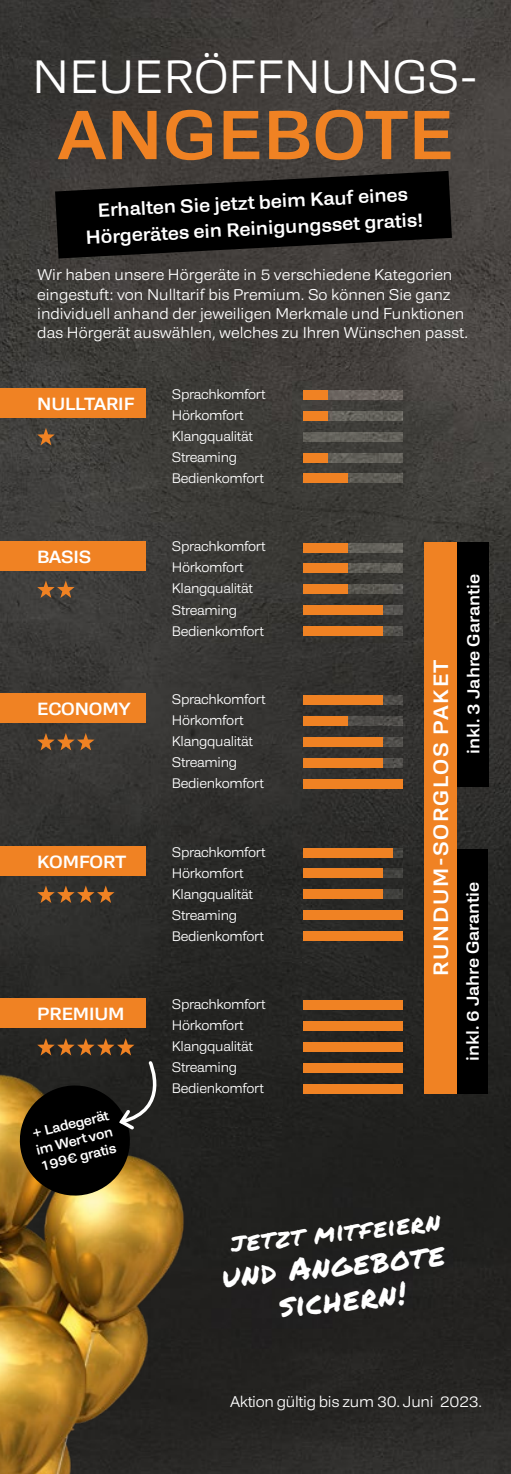
<style>
.page{position:relative;width:511px;height:1474px;background:#fff}
.page>*{position:absolute;margin:0;border:0;box-sizing:border-box;transform-origin:0 0}
.t1{font:500 70px "Sixta";letter-spacing:.01em;color:#f08223}
.t2{font:300 47.25px "Sixta";color:#fff}
.t3{font:31.5px/34.8px "Permanent Marker";color:#fff;text-align:center}
.t4{font:25.9px "Permanent Marker";color:#fff}
.t5{font:500 21px "Sixta";letter-spacing:.07em;color:#fff}
.t6{font:500 19.25px/26.2px "Sixta";color:#fff;text-align:center}
.t7{font:500 17.85px "Sixta";letter-spacing:-.01em;color:#fff}
.t8{font:500 17.5px "Sixta";color:#fff}
.t9{font:300 15.75px/19.2px "Sixta";color:#fff}
.t10{font:300 15.75px "Sixta";letter-spacing:-.02em;color:#fff}
.t11{font:300 14px/21px "Sixta";letter-spacing:-.02em;color:#fff}
.t12{font:500 14px/16.8px "Sixta";color:#fff;text-align:justify}
</style>
<div class="page">
<img style="left:0;top:0;width:511px;height:1473px">
<div style="left:424px;top:542px;width:32px;height:551px;background:#f08223"></div>
<div style="left:457px;top:542px;width:32px;height:244px;background:#000"></div>
<div style="left:457px;top:849px;width:30px;height:244px;background:#000"></div>
<svg style="left:55px;top:171px;width:397px;height:87px;background:#0f0e0e"></svg>
<img style="left:0;top:1013px;width:218px;height:460px">
<svg style="left:328px;top:390px;width:74px;height:10px"></svg>
<svg style="left:328px;top:411px;width:74px;height:10px"></svg>
<svg style="left:303px;top:432px;width:99px;height:9px"></svg>
<svg style="left:328px;top:452px;width:74px;height:10px"></svg>
<svg style="left:348px;top:473px;width:54px;height:10px"></svg>
<div style="left:0;top:388px;width:145px;height:30px;background:#f08223"></div>
<svg style="left:37px;top:428px;width:18px;height:17px"></svg>
<div style="left:303px;top:390px;width:25px;height:10px;background:#f08223"></div>
<div style="left:303px;top:411px;width:25px;height:10px;background:#f08223"></div>
<div style="left:303px;top:452px;width:25px;height:10px;background:#f08223"></div>
<div style="left:303px;top:473px;width:45px;height:10px;background:#f08223"></div>
<div style="left:303px;top:542px;width:99px;height:10px;background:#64625c"></div>
<svg style="left:348px;top:563px;width:54px;height:10px"></svg>
<svg style="left:348px;top:584px;width:54px;height:10px"></svg>
<svg style="left:382px;top:605px;width:20px;height:10px"></svg>
<svg style="left:382px;top:626px;width:20px;height:10px"></svg>
<div style="left:0;top:541px;width:145px;height:29px;background:#f08223"></div>
<div style="left:303px;top:542px;width:45px;height:10px;background:#f08223"></div>
<div style="left:303px;top:563px;width:45px;height:10px;background:#f08223"></div>
<div style="left:303px;top:605px;width:79px;height:10px;background:#f08223"></div>
<div style="left:303px;top:626px;width:79px;height:10px;background:#f08223"></div>
<svg style="left:37px;top:580px;width:38px;height:18px"></svg>
<div style="left:303px;top:584px;width:45px;height:10px;background:#f08223"></div>
<svg style="left:382px;top:695px;width:20px;height:10px"></svg>
<div style="left:303px;top:716px;width:99px;height:10px;background:#4f4d4a"></div>
<svg style="left:382px;top:737px;width:20px;height:9px"></svg>
<svg style="left:382px;top:757px;width:20px;height:10px"></svg>
<div style="left:0;top:693px;width:145px;height:30px;background:#f08223"></div>
<div style="left:303px;top:695px;width:79px;height:10px;background:#f08223"></div>
<div style="left:303px;top:716px;width:45px;height:10px;background:#f08223"></div>
<div style="left:303px;top:757px;width:79px;height:10px;background:#f08223"></div>
<div style="left:303px;top:778px;width:99px;height:10px;background:#f08223"></div>
<svg style="left:37px;top:733px;width:58px;height:17px"></svg>
<div style="left:303px;top:737px;width:79px;height:9px;background:#f08223"></div>
<svg style="left:392px;top:847px;width:10px;height:10px"></svg>
<div style="left:303px;top:868px;width:99px;height:10px;background:#42423e"></div>
<div style="left:303px;top:889px;width:99px;height:10px;background:#41413d"></div>
<div style="left:0;top:846px;width:145px;height:29px;background:#f08223"></div>
<div style="left:303px;top:847px;width:89px;height:10px;background:#f08223"></div>
<div style="left:303px;top:868px;width:79px;height:10px;background:#f08223"></div>
<div style="left:303px;top:910px;width:99px;height:10px;background:#f08223"></div>
<div style="left:303px;top:931px;width:99px;height:10px;background:#f08223"></div>
<svg style="left:37px;top:885px;width:78px;height:18px"></svg>
<div style="left:303px;top:889px;width:79px;height:10px;background:#f08223"></div>
<div style="left:0;top:998px;width:145px;height:30px;background:#f08223"></div>
<div style="left:303px;top:1000px;width:99px;height:10px;background:#f08223"></div>
<div style="left:303px;top:1021px;width:99px;height:10px;background:#f08223"></div>
<div style="left:303px;top:1062px;width:99px;height:10px;background:#f08223"></div>
<div style="left:303px;top:1083px;width:99px;height:10px;background:#f08223"></div>
<div style="left:303px;top:1041px;width:99px;height:10px;background:#f08223"></div>
<svg style="left:18px;top:1038px;width:153px;height:159px;background:#332a19"></svg>
<h2 class="t2" style="left:33px;top:46px;width:447px">NEUERÖFFNUNGS-</h2>
<h1 class="t1" style="left:57px;top:90px;width:398px">ANGEBOTE</h1>
<h3 class="t6" style="left:84px;top:198px;width:339px;rotate:-3deg">Erhalten Sie jetzt beim Kauf eines<br>Hörgerätes ein Reinigungsset gratis!</h3>
<p class="t9" style="left:37px;top:265px;width:433px">Wir haben unsere Hörgeräte in 5 verschiedene Kategorien eingestuft: von Nulltarif bis Premium. So können Sie ganz individuell anhand der jeweiligen Merkmale und Funktionen das Hörgerät auswählen, welches zu Ihren Wünschen passt.</p>
<p class="t7" style="left:37px;top:392px;width:99px">NULLTARIF</p>
<p class="t11" style="left:172px;top:383px;width:95px">Sprachkomfort<br>Hörkomfort<br>Klangqualität<br>Streaming<br>Bedienkomfort</p>
<p class="t7" style="left:37px;top:545px;width:55px">BASIS</p>
<p class="t11" style="left:172px;top:536px;width:95px">Sprachkomfort<br>Hörkomfort<br>Klangqualität<br>Streaming<br>Bedienkomfort</p>
<p class="t7" style="left:37px;top:697px;width:95px">ECONOMY</p>
<p class="t11" style="left:172px;top:688px;width:95px">Sprachkomfort<br>Hörkomfort<br>Klangqualität<br>Streaming<br>Bedienkomfort</p>
<p class="t7" style="left:37px;top:850px;width:91px">KOMFORT</p>
<p class="t11" style="left:172px;top:841px;width:95px">Sprachkomfort<br>Hörkomfort<br>Klangqualität<br>Streaming<br>Bedienkomfort</p>
<p class="t7" style="left:37px;top:1002px;width:89px">PREMIUM</p>
<p class="t11" style="left:172px;top:993px;width:95px">Sprachkomfort<br>Hörkomfort<br>Klangqualität<br>Streaming<br>Bedienkomfort</p>
<p class="t12" style="left:30px;top:1125px;width:80px;rotate:-14deg">+ Ladegerät im Wert von 199€ gratis</p>
<h3 class="t5" style="left:427px;top:976px;width:318px;rotate:-90deg">RUNDUM-SORGLOS PAKET</h3>
<p class="t8" style="left:462px;top:753px;width:181px;rotate:-90deg">inkl. 3 Jahre Garantie</p>
<p class="t8" style="left:461px;top:1061px;width:181px;rotate:-90deg">inkl. 6 Jahre Garantie</p>
<h3 class="t4" style="left:229px;top:1223px;width:212px;rotate:-6deg">jetzt mitfeiern</h3>
<h3 class="t3" style="left:220px;top:1258px;width:225px;rotate:-6deg">und Angebote sichern!</h3>
<p class="t10" style="left:230px;top:1391px;width:253px">Aktion gültig bis zum 30. Juni 2023.</p>
</div>
